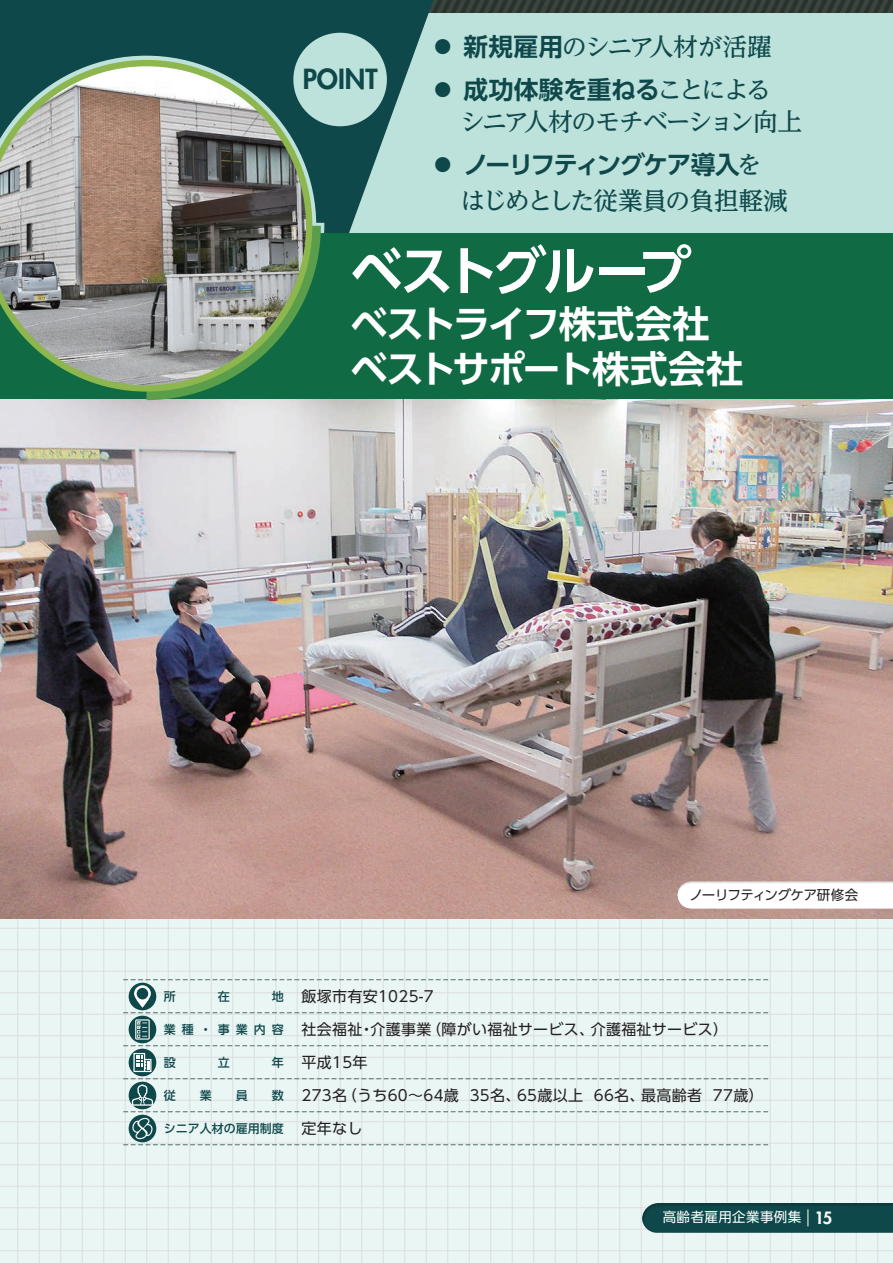
<style>
.page{position:relative;width:893px;height:1263px;background:#fff}
.page>*{position:absolute;margin:0;border:0;box-sizing:border-box;transform-origin:0 0}
.t1{font:700 52.5px "UD Shin Go Pro De";letter-spacing:-.065em;color:#fff}
.t2{font:700 37.5px/45px "UD Shin Go Pro De";letter-spacing:-.04em;color:#fff}
.t3{font:800 27px "Futura";color:#0f484b}
.t4{font:500 24.75px/36px "UD Reimin Pro";letter-spacing:-.05em;color:#0f484b}
.t5{font:500 24.75px/31.5px "UD Reimin Pro";letter-spacing:-.07em;color:#0f484b}
.t6{font:15px "UD Shin Go Pro";letter-spacing:.02em;color:#231f20}
.t7{font:13.5px "UD Shin Go Pro";letter-spacing:-.04em;color:#231f20}
.t8{font:13.5px "UD Shin Go Pro";letter-spacing:.03em;color:#fff}
.t9{font:500 12px "UD Shin Go Pro";color:#0f484b}
.s1{font-family:"UD Shin Go Pro De";font-weight:700}
.s2{font-family:"Futura";font-weight:800;font-size:16.5px}
</style>
<div class="page">
<svg style="left:0;top:919px;width:893px;height:344px;background:#e8f3f1"></svg>
<img style="left:0;top:399px;width:893px;height:520px">
<div style="left:129px;top:1016px;width:27px;height:27px;background:#0f484b;border-radius:50%"></div>
<svg style="left:129px;top:1049px;width:27px;height:27px"></svg>
<div style="left:129px;top:1115px;width:27px;height:27px;background:#0f484b;border-radius:50%"></div>
<svg style="left:135px;top:1019px;width:15px;height:20px"></svg>
<svg style="left:133px;top:1053px;width:18px;height:19px"></svg>
<svg style="left:124px;top:979px;width:646px;height:34px;background:#dfebea"></svg>
<svg style="left:124px;top:1045px;width:646px;height:1px"></svg>
<svg style="left:124px;top:1078px;width:646px;height:34px;background:#deebe9"></svg>
<svg style="left:124px;top:1118px;width:646px;height:27px;background:#e0ecea"></svg>
<svg style="left:678px;top:881px;width:215px;height:27px"></svg>
<div style="left:0;top:0;width:893px;height:234px;background:#bde2dc"></div>
<div style="left:0;top:0;width:893px;height:13px;background:#313c36"></div>
<svg style="left:0;top:0;width:433px;height:233px;fill:#0f484b"></svg>
<div style="left:0;top:233px;width:893px;height:166px;background:#106a44"></div>
<svg style="left:145px;top:223px;width:179px;height:177px"></svg>
<svg style="left:0;top:60px;width:312px;height:332px"></svg>
<img style="left:0;top:66px;width:306px;height:319px">
<div style="left:293px;top:33px;width:94px;height:93px;background:#bde2dc;border-radius:50%"></div>
<svg style="left:642px;top:1203px;width:251px;height:30px;background:#134a4d"></svg>
<p class="t4" style="left:430px;top:28px;width:343px">● <span class="s1">新規雇用</span>のシニア人材が活躍</p>
<p class="t5" style="left:460px;top:74px;width:344px;text-indent:-30px">● <span class="s1">成功体験を重ねる</span>ことによる<br>シニア人材のモチベーション向上</p>
<p class="t4" style="left:460px;top:146px;width:329px;text-indent:-30px">● <span class="s1">ノーリフティングケア導入</span>をはじめとした従業員の負担軽減</p>
<p class="t1" style="left:350px;top:228px;width:342px">ベストグループ</p>
<p class="t2" style="left:350px;top:300px;width:395px">ベストライフ株式会社ベストサポート株式会社</p>
<p class="t3" style="left:303px;top:61px;width:76px">POINT</p>
<p class="t7" style="left:690px;top:884px;width:170px">ノーリフティングケア研修会</p>
<p class="t9" style="left:164px;top:987px;width:13px">所</p>
<p class="t9" style="left:218px;top:987px;width:13px">在</p>
<p class="t9" style="left:272px;top:987px;width:13px">地</p>
<p class="t9" style="left:164px;top:1020px;width:121px">業種・事業内容</p>
<p class="t9" style="left:164px;top:1053px;width:13px">設</p>
<p class="t9" style="left:218px;top:1053px;width:13px">立</p>
<p class="t9" style="left:272px;top:1053px;width:13px">年</p>
<p class="t9" style="left:164px;top:1086px;width:13px">従</p>
<p class="t9" style="left:200px;top:1086px;width:13px">業</p>
<p class="t9" style="left:236px;top:1086px;width:13px">員</p>
<p class="t9" style="left:272px;top:1086px;width:13px">数</p>
<p class="t9" style="left:164px;top:1119px;width:121px">シニア人材の雇用制度</p>
<p class="t6" style="left:302px;top:984px;width:134px">飯塚市有安1025-7</p>
<p class="t6" style="left:302px;top:1017px;width:428px">社会福祉・介護事業（障がい福祉サービス、介護福祉サービス）</p>
<p class="t6" style="left:302px;top:1050px;width:67px">平成15年</p>
<p class="t6" style="left:302px;top:1083px;width:464px">273名（うち60～64歳 35名、65歳以上 66名、最高齢者 77歳）</p>
<p class="t6" style="left:302px;top:1116px;width:62px">定年なし</p>
<p class="t8" style="left:663px;top:1206px;width:171px">高齢者雇用企業事例集 <span class="s2">15</span></p>
</div>
